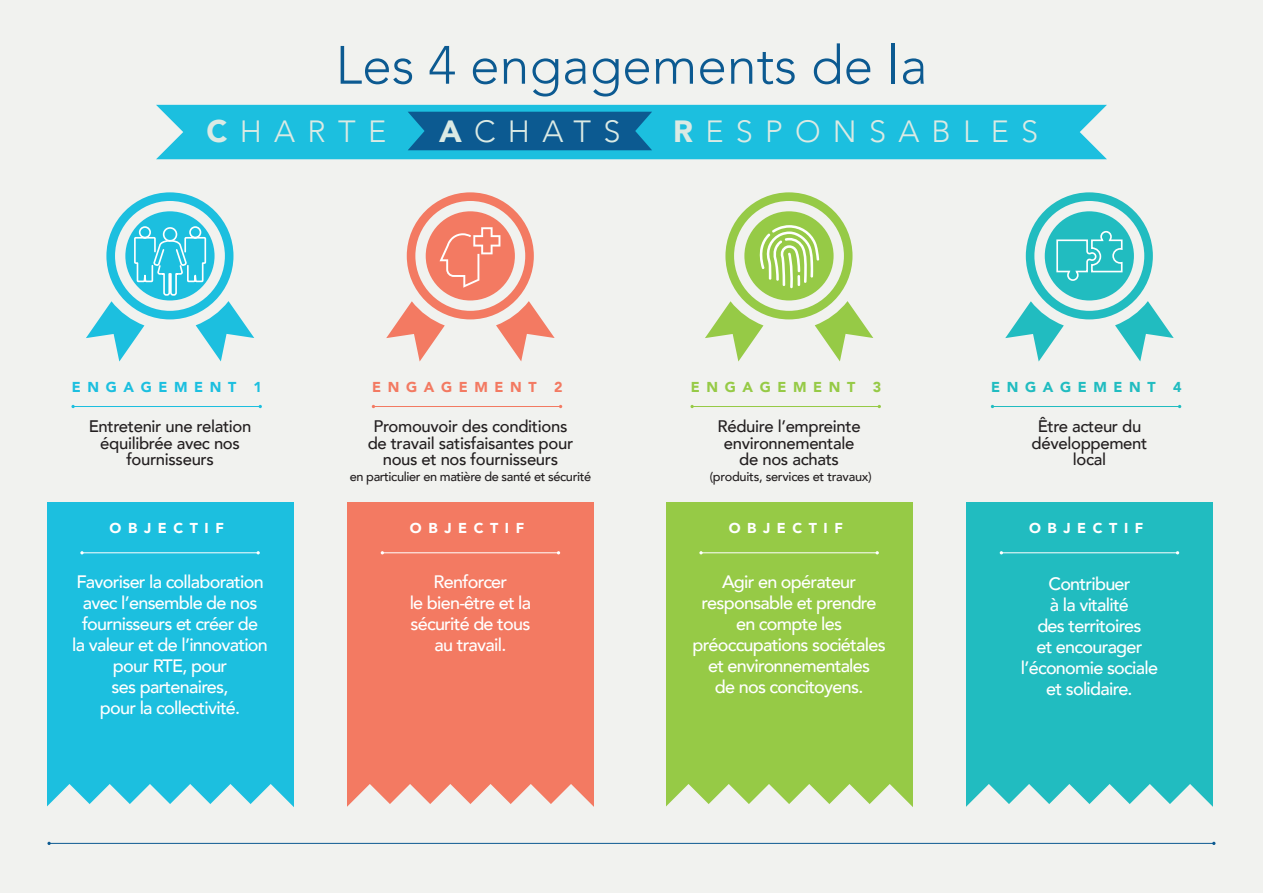
<style>
.page{position:relative;width:1263px;height:893px;background:#f1f2ef}
.page>*{position:absolute;margin:0;border:0;box-sizing:border-box;transform-origin:0 0}
.t1{font:300 53.4px "Avenir";color:#0c5a91}
.t2{font:300 30.6px "Avenir";letter-spacing:.4em;color:#dbeae4}
.t3{font:500 18px/21px "Avenir";letter-spacing:-.04em;color:#fff;text-align:center}
.t4{font:500 16.65px/16.5px "Avenir";letter-spacing:-.02em;color:#231f20;text-align:center}
.t5{font:900 14.4px "Avenir";letter-spacing:.46em;color:#fff}
.t6{font:900 14.25px "Avenir";letter-spacing:.46em;color:#1cbfdf}
.t7{font:900 14.25px "Avenir";letter-spacing:.46em;color:#f37a62}
.t8{font:900 14.25px "Avenir";letter-spacing:.46em;color:#96ca46}
.t9{font:900 14.25px "Avenir";letter-spacing:.46em;color:#21bcc0}
.t10{font:500 12.75px "Avenir";letter-spacing:-.03em;color:#231f20}
.s1{font-weight:900;font-size:31.35px}
.s2{font-weight:900}
</style>
<div class="page">
<div style="left:47px;top:502px;width:246px;height:305px;background:#1cbfdf"></div>
<div style="left:347px;top:502px;width:246px;height:305px;background:#f37a62"></div>
<div style="left:666px;top:502px;width:246px;height:305px;background:#96ca46"></div>
<div style="left:966px;top:502px;width:246px;height:305px;background:#21bcc0"></div>
<svg style="left:329px;top:784px;width:283px;height:59px"></svg>
<svg style="left:647px;top:784px;width:284px;height:59px"></svg>
<svg style="left:386px;top:192px;width:169px;height:169px"></svg>
<svg style="left:705px;top:192px;width:168px;height:169px"></svg>
<svg style="left:86px;top:192px;width:168px;height:169px"></svg>
<svg style="left:1005px;top:192px;width:169px;height:169px"></svg>
<hr style="left:73px;top:406px;width:187px;height:1px;background:#1cbfdf">
<hr style="left:373px;top:406px;width:188px;height:1px;background:#f37a62">
<hr style="left:692px;top:406px;width:187px;height:1px;background:#96ca46">
<hr style="left:992px;top:406px;width:188px;height:1px;background:#21bcc0">
<hr style="left:82px;top:552px;width:176px;height:1px;background:#fff">
<hr style="left:382px;top:552px;width:177px;height:1px;background:#fff">
<hr style="left:701px;top:552px;width:176px;height:1px;background:#fff">
<hr style="left:1001px;top:552px;width:177px;height:1px;background:#fff">
<div style="left:156px;top:105px;width:951px;height:54px;background:#1cbfdf"></div>
<svg style="left:408px;top:112px;width:244px;height:38px;background:#0d6096"></svg>
<hr style="left:49px;top:843px;width:1165px;height:1px;background:#0c5a91">
<svg style="left:47px;top:784px;width:265px;height:61px"></svg>
<svg style="left:948px;top:784px;width:268px;height:61px"></svg>
<p class="t1" style="left:335px;top:34px;width:594px">Les 4 engagements de la</p>
<p class="t2" style="left:207px;top:113px;width:181px"><span class="s1">C</span>HARTE</p>
<p class="t2" style="left:439px;top:113px;width:183px"><span class="s2">A</span>CHATS</p>
<p class="t2" style="left:673px;top:113px;width:367px"><span class="s2">R</span>ESPONSABLES</p>
<p class="t6" style="left:72px;top:375px;width:192px">ENGAGEMENT 1</p>
<p class="t7" style="left:372px;top:375px;width:192px">ENGAGEMENT 2</p>
<p class="t8" style="left:691px;top:375px;width:192px">ENGAGEMENT 3</p>
<p class="t9" style="left:991px;top:375px;width:192px">ENGAGEMENT 4</p>
<p class="t4" style="left:89px;top:417px;width:164px">Entretenir une relation équilibrée avec nos fournisseurs</p>
<p class="t4" style="left:368px;top:417px;width:207px">Promouvoir des conditions de travail satisfaisantes pour nous et nos fournisseurs</p>
<p class="t10" style="left:350px;top:466px;width:243px">en particulier en matière de santé et sécurité</p>
<p class="t4" style="left:718px;top:417px;width:145px">Réduire l’empreinte environnementale de nos achats</p>
<p class="t4" style="left:1032px;top:417px;width:117px">Être acteur du développement local</p>
<p class="t10" style="left:710px;top:466px;width:164px">(produits, services et travaux)</p>
<p class="t5" style="left:110px;top:516px;width:116px">OBJECTIF</p>
<p class="t5" style="left:410px;top:516px;width:116px">OBJECTIF</p>
<p class="t5" style="left:729px;top:516px;width:116px">OBJECTIF</p>
<p class="t5" style="left:1029px;top:516px;width:116px">OBJECTIF</p>
<p class="t3" style="left:72px;top:570px;width:197px">Favoriser la collaboration avec l’ensemble de nos fournisseurs et créer de<br>la valeur et de l’innovation pour RTE, pour<br>ses partenaires,<br>pour la collectivité.</p>
<p class="t3" style="left:410px;top:570px;width:123px">Renforcer<br>le bien-être et la sécurité de tous au travail.</p>
<p class="t3" style="left:692px;top:570px;width:195px">Agir en opérateur responsable et prendre en compte les préoccupations sociétales et environnementales<br>de nos concitoyens.</p>
<p class="t3" style="left:1021px;top:572px;width:139px">Contribuer<br>à la vitalité<br>des territoires<br>et encourager l’économie sociale et solidaire.</p>
</div>
